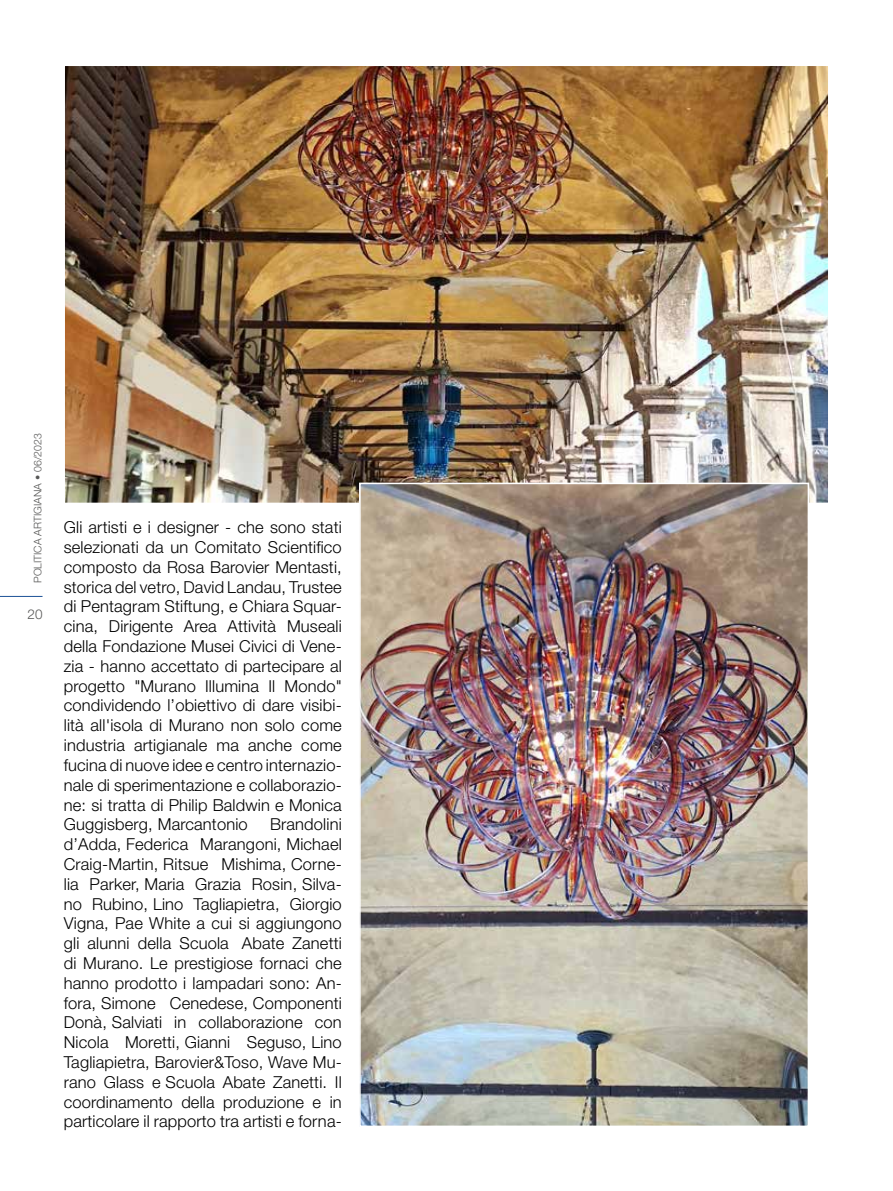
<style>
.page{position:relative;width:893px;height:1191px;background:#fff}
.page>*{position:absolute;margin:0;border:0;box-sizing:border-box;transform-origin:0 0}
.t1{font:300 16.5px/19.8px "Helvetica Neue LT Std";letter-spacing:.01em;color:#000;text-align:justify}
.t2{font:300 13.5px "Helvetica Neue LT Std";color:#575756}
.t3{font:300 10.5px "Helvetica Neue LT Std";color:#575756}
</style>
<div class="page">
<hr style="left:0;top:596px;width:43px;height:1px;background:#1b5196">
<img style="left:66px;top:68px;width:760px;height:433px">
<img style="left:362px;top:485px;width:444px;height:639px">
<div style="left:359px;top:482px;width:450px;height:645px;border:2px solid #fff"></div>
<p class="t3" style="left:31px;top:583px;width:151px;rotate:-90deg">POLITICA ARTIGIANA • 06/2023</p>
<p class="t2" style="left:28px;top:606px;width:17px">20</p>
<p class="t1" style="left:64px;top:517px;width:280px">Gli artisti e i designer - che sono stati selezionati da un Comitato Scientifico composto da Rosa Barovier Mentasti, storica del vetro, David Landau, Trustee di Pentagram Stiftung, e Chiara Squar&shy;cina, Dirigente Area Attività Museali della Fondazione Musei Civici di Vene&shy;zia - hanno accettato di partecipare al progetto "Murano Illumina Il Mondo" condividendo l’obiettivo di dare visibi&shy;lità all'isola di Murano non solo come industria artigianale ma anche come fucina di nuove idee e centro internazio&shy;nale di sperimentazione e collaborazio&shy;ne: si tratta di Philip Baldwin e Monica Guggisberg, Marcantonio</p>
<p class="t1" style="left:64px;top:814px;width:280px;text-indent:206px">Brandolini d’Adda, Federica Marangoni, Michael Craig-Martin, Ritsue Mishima, Corne&shy;lia Parker, Maria Grazia Rosin, Silva&shy;no Rubino, Lino Tagliapietra, Giorgio Vigna, Pae White a cui si aggiungono gli alunni della Scuola Abate Zanetti di Murano. Le prestigiose fornaci che hanno prodotto i lampadari sono: An&shy;fora, Simone Cenedese, Componenti Donà, Salviati in collaborazione con Nicola Moretti, Gianni Seguso, Lino Tagliapietra, Barovier&amp;Toso, Wave Mu&shy;rano Glass e Scuola Abate Zanetti. Il coordinamento della produzione e in particolare il rapporto tra artisti e forna-</p>
</div>
